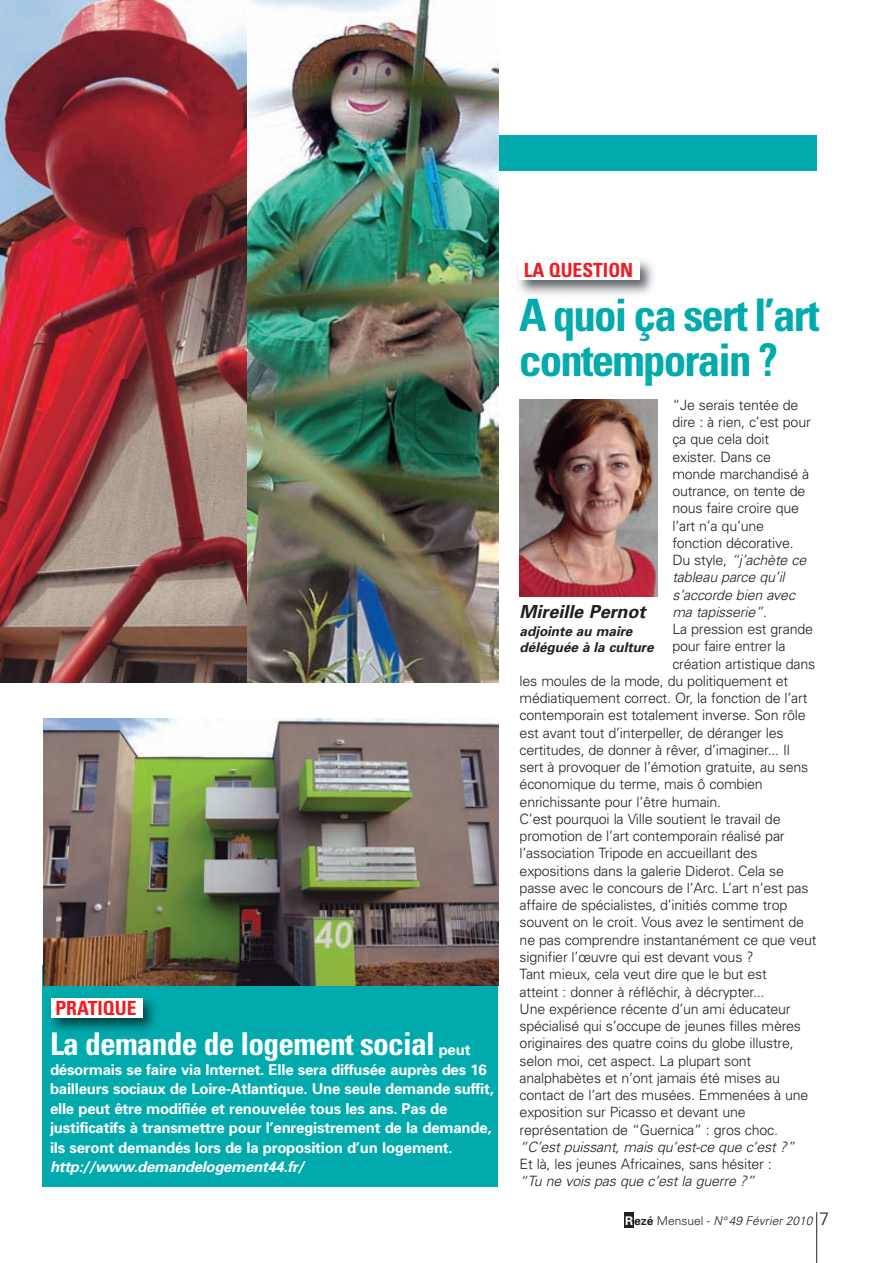
<style>
.page{position:relative;width:893px;height:1263px;background:#fff}
.page>*{position:absolute;margin:0;border:0;box-sizing:border-box;transform-origin:0 0}
.t1{font:700 condensed 45px/45px "Univers";letter-spacing:-.04em;color:#00aaad}
.t2{font:700 condensed 31.5px "Univers";letter-spacing:-.025em;color:#fff}
.t3{font:700 condensed 19.5px "Univers";color:#ee1d23}
.t4{font:italic 700 18px "Univers";letter-spacing:-.005em;color:#231f20}
.t5{font:700 15px/19.5px "Univers";letter-spacing:-.015em;color:#fff}
.t6{font:italic 700 15px "Univers";letter-spacing:-.02em;color:#fff}
.t7{font:300 14.25px "Univers";letter-spacing:-.015em;color:#231f20}
.t8{font:italic 300 14.25px "Univers";letter-spacing:-.01em;color:#231f20}
.t9{font:italic 700 13.5px/16.2px "Univers";color:#231f20}
.t10{font:italic 300 12px "Univers";letter-spacing:.005em;color:#231f20}
.s1{font-stretch:normal;font-size:15px}
.s2{font-style:normal}
.s3{font-weight:700;font-style:normal;color:#fff}
.s4{font-weight:700;font-style:normal}
.s5{font-style:normal;font-size:18px}
</style>
<div class="page">
<div style="left:43px;top:965px;width:455px;height:221px;background:#00aaad"></div>
<div style="left:0;top:136px;width:816px;height:35px;background:#00aaad"></div>
<img style="left:0;top:0;width:498px;height:682px">
<img style="left:520px;top:400px;width:137px;height:196px">
<img style="left:43px;top:719px;width:455px;height:267px">
<hr style="left:816px;top:1212px;width:1px;height:51px;background:#231f20">
<div style="left:625px;top:1212px;width:9px;height:15px;background:#231f20"></div>
<img style="left:518px;top:260px;width:135px;height:39px">
<img style="left:528px;top:299px;width:97px;height:1px">
<div style="left:520px;top:260px;width:120px;height:20px;background:#fff"></div>
<img style="left:51px;top:998px;width:104px;height:33px">
<img style="left:52px;top:1032px;width:47px;height:5px">
<div style="left:51px;top:997px;width:91px;height:20px;background:#fff"></div>
<h3 class="t3" style="left:55px;top:1000px;width:83px">PRATIQUE</h3>
<h2 class="t2" style="left:50px;top:1032px;width:422px">La demande de logement social <span class="s1">peut</span></h2>
<p class="t5" style="left:50px;top:1061px;width:445px">désormais se faire via Internet. Elle sera diffusée auprès des 16 bailleurs sociaux de Loire-Atlantique. Une seule demande suffit, elle peut être modifiée et renouvelée tous les ans. Pas de justificatifs à transmettre pour l’enregistrement de la demande, ils seront demandés lors de la proposition d’un logement.</p>
<p class="t6" style="left:50px;top:1161px;width:256px">http://www.demandelogement44.fr/</p>
<h3 class="t3" style="left:524px;top:263px;width:111px">LA QUESTION</h3>
<h1 class="t1" style="left:519px;top:296px;width:302px">A quoi ça sert l’art contemporain ?</h1>
<p class="t7" style="left:672px;top:399px;width:128px">“Je serais tentée de</p>
<p class="t7" style="left:672px;top:417px;width:140px">dire : à rien, c’est pour</p>
<p class="t7" style="left:672px;top:434px;width:98px">ça que cela doit</p>
<p class="t7" style="left:672px;top:451px;width:100px">exister. Dans ce</p>
<p class="t7" style="left:672px;top:468px;width:138px">monde marchandisé à</p>
<p class="t7" style="left:672px;top:486px;width:134px">outrance, on tente de</p>
<p class="t7" style="left:672px;top:503px;width:128px">nous faire croire que</p>
<p class="t7" style="left:672px;top:520px;width:93px">l’art n’a qu’une</p>
<p class="t7" style="left:672px;top:537px;width:123px">fonction décorative.</p>
<p class="t8" style="left:672px;top:555px;width:135px"><span class="s2">Du style,</span> “j’achète ce</p>
<p class="t8" style="left:672px;top:572px;width:114px">tableau parce qu’il</p>
<p class="t8" style="left:672px;top:589px;width:124px">s’accorde bien avec</p>
<p class="t8" style="left:672px;top:606px;width:96px">ma tapisserie”<span class="s2">.</span></p>
<p class="t7" style="left:672px;top:624px;width:142px">La pression est grande</p>
<p class="t7" style="left:672px;top:641px;width:115px">pour faire entrer la</p>
<p class="t7" style="left:672px;top:658px;width:144px">création artistique dans</p>
<p class="t7" style="left:520px;top:675px;width:270px">les moules de la mode, du politiquement et</p>
<p class="t7" style="left:520px;top:693px;width:289px">médiatiquement correct. Or, la fonction de l’art</p>
<p class="t7" style="left:520px;top:710px;width:287px">contemporain est totalement inverse. Son rôle</p>
<p class="t7" style="left:520px;top:727px;width:265px">est avant tout d’interpeller, de déranger les</p>
<p class="t7" style="left:520px;top:745px;width:272px">certitudes, de donner à rêver, d’imaginer... Il</p>
<p class="t7" style="left:520px;top:762px;width:290px">sert à provoquer de l’émotion gratuite, au sens</p>
<p class="t7" style="left:520px;top:779px;width:245px">économique du terme, mais ô combien</p>
<p class="t7" style="left:520px;top:796px;width:203px">enrichissante pour l’être humain.</p>
<p class="t7" style="left:520px;top:814px;width:262px">C’est pourquoi la Ville soutient le travail de</p>
<p class="t7" style="left:520px;top:831px;width:267px">promotion de l’art contemporain réalisé par</p>
<p class="t7" style="left:520px;top:848px;width:239px">l’association Tripode en accueillant des</p>
<p class="t7" style="left:520px;top:865px;width:266px">expositions dans la galerie Diderot. Cela se</p>
<p class="t7" style="left:520px;top:883px;width:290px">passe avec le concours de l’Arc. L’art n’est pas</p>
<p class="t7" style="left:520px;top:900px;width:269px">affaire de spécialistes, d’initiés comme trop</p>
<p class="t7" style="left:520px;top:917px;width:286px">souvent on le croit. Vous avez le sentiment de</p>
<p class="t7" style="left:520px;top:934px;width:298px">ne pas comprendre instantanément ce que veut</p>
<p class="t7" style="left:520px;top:952px;width:235px">signifier l’œuvre qui est devant vous ?</p>
<p class="t7" style="left:520px;top:969px;width:249px">Tant mieux, cela veut dire que le but est</p>
<p class="t7" style="left:520px;top:986px;width:246px">atteint : donner à réfléchir, à décrypter...</p>
<p class="t7" style="left:520px;top:1003px;width:273px">Une expérience récente d’un ami éducateur</p>
<p class="t7" style="left:520px;top:1021px;width:283px">spécialisé qui s’occupe de jeunes filles mères</p>
<p class="t7" style="left:520px;top:1038px;width:276px">originaires des quatre coins du globe illustre,</p>
<p class="t7" style="left:520px;top:1055px;width:233px">selon moi, cet aspect. La plupart sont</p>
<p class="t7" style="left:520px;top:1072px;width:262px">analphabètes et n’ont jamais été mises au</p>
<p class="t7" style="left:520px;top:1090px;width:290px">contact de l’art des musées. Emmenées à une</p>
<p class="t7" style="left:520px;top:1107px;width:228px">exposition sur Picasso et devant une</p>
<p class="t7" style="left:520px;top:1124px;width:260px">représentation de “Guernica” : gros choc.</p>
<p class="t8" style="left:520px;top:1141px;width:277px">“C’est puissant, mais qu’est-ce que c’est ?”</p>
<p class="t7" style="left:520px;top:1159px;width:254px">Et là, les jeunes Africaines, sans hésiter :</p>
<p class="t8" style="left:520px;top:1176px;width:237px">“Tu ne vois pas que c’est la guerre ?”</p>
<p class="t4" style="left:520px;top:604px;width:127px">Mireille Pernot</p>
<p class="t9" style="left:520px;top:624px;width:136px">adjointe au maire déléguée à la culture</p>
<p class="t10" style="left:625px;top:1217px;width:206px"><span class="s3">R</span><span class="s4">ezé</span> <span class="s2">Mensuel -</span> N° 49 Février 2010 <span class="s5">7</span></p>
</div>
